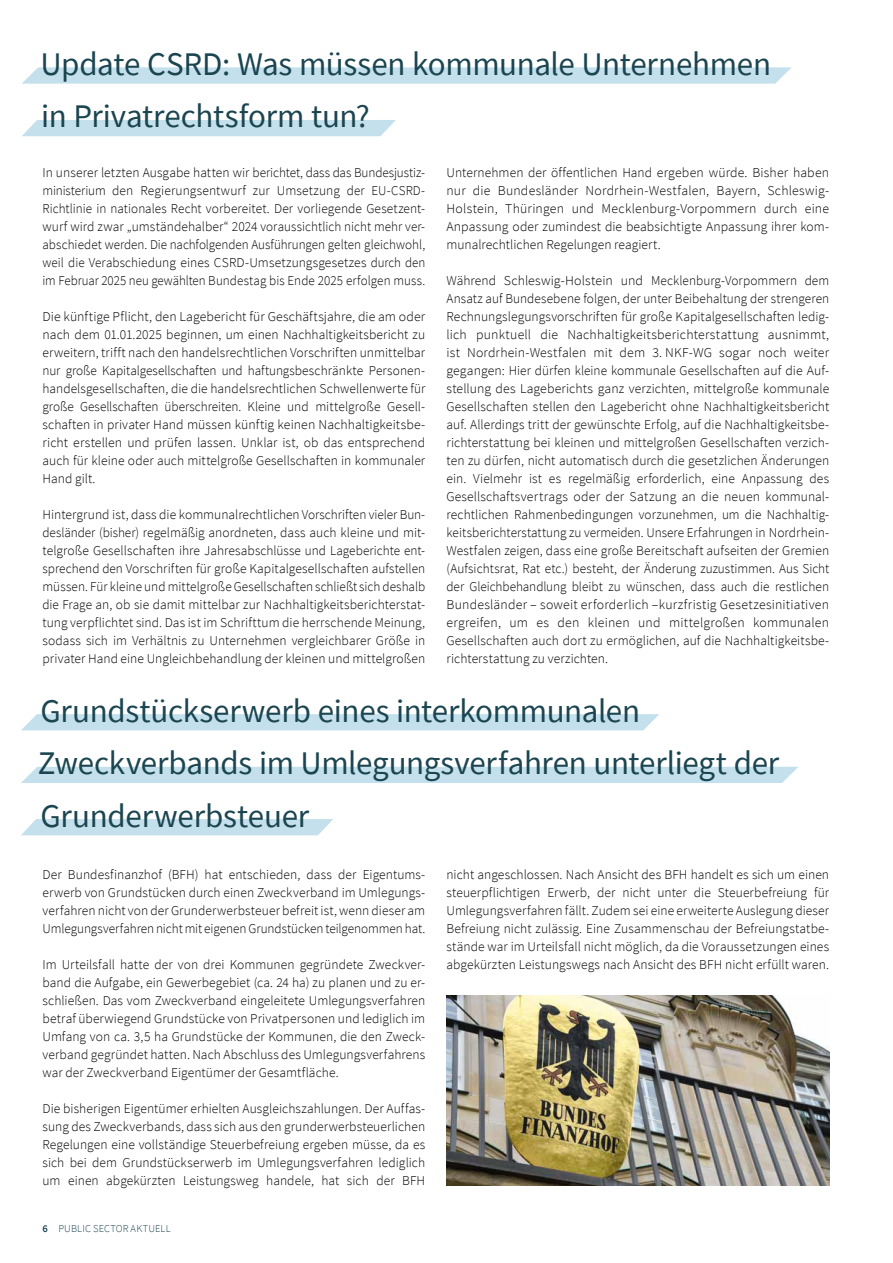
<style>
.page{position:relative;width:893px;height:1263px;background:#fff}
.page>*{position:absolute;margin:0;border:0;box-sizing:border-box;transform-origin:0 0}
.t1{font:33px/52.5px "Source Sans Pro";letter-spacing:-.01em;color:#1b4551}
.t2{font:300 13.5px/18px "Source Sans Pro";letter-spacing:.005em;color:#000;text-align:justify}
.t3{font:300 10.5px "Source Sans Pro";letter-spacing:.015em;color:#1b4551}
.s1{font-weight:600}
</style>
<div class="page">
<div style="left:22px;top:120px;width:374px;height:16px;background:#c3e0ec"></div>
<svg style="left:22px;top:67px;width:770px;height:17px;background:#c6e1ed"></svg>
<div style="left:21px;top:767px;width:777px;height:16px;background:#c3e0ec"></div>
<div style="left:21px;top:819px;width:312px;height:16px;background:#c3e0ec"></div>
<svg style="left:21px;top:714px;width:638px;height:16px;background:#c5e1ec"></svg>
<img style="left:446px;top:995px;width:383px;height:190px">
<h1 class="t1" style="left:40px;top:37px;width:732px">Update CSRD: Was müssen kommunale Unternehmen in Privatrechtsform tun?</h1>
<p class="t2" style="left:43px;top:164px;width:384px">In unserer letzten Ausgabe hatten wir berichtet, dass das Bundesjustiz&shy;ministerium den Regierungsentwurf zur Umsetzung der EU-CSRD-Richtlinie in nationales Recht vorbereitet. Der vorliegende Gesetzent&shy;wurf wird zwar „umständehalber“ 2024 voraussichtlich nicht mehr ver&shy;abschiedet werden. Die nachfolgenden Ausführungen gelten gleichwohl, weil die Verabschiedung eines CSRD-Umsetzungsgesetzes durch den im Februar 2025 neu gewählten Bundestag bis Ende 2025 erfolgen muss.</p>
<p class="t2" style="left:43px;top:308px;width:384px">Die künftige Pflicht, den Lagebericht für Geschäftsjahre, die am oder nach dem 01.01.2025 beginnen, um einen Nachhaltigkeitsbericht zu erweitern, trifft nach den handelsrechtlichen Vorschriften unmittelbar nur große Kapitalgesellschaften und haftungsbeschränkte Personen&shy;handelsgesellschaften, die die handelsrechtlichen Schwellenwerte für große Gesellschaften überschreiten. Kleine und mittelgroße Gesell&shy;schaften in privater Hand müssen künftig keinen Nachhaltigkeitsbe&shy;richt erstellen und prüfen lassen. Unklar ist, ob das entsprechend auch für kleine oder auch mittelgroße Gesellschaften in kommunaler Hand gilt.</p>
<p class="t2" style="left:43px;top:506px;width:384px">Hintergrund ist, dass die kommunalrechtlichen Vorschriften vieler Bun&shy;desländer (bisher) regelmäßig anordneten, dass auch kleine und mit&shy;telgroße Gesellschaften ihre Jahresabschlüsse und Lageberichte ent&shy;sprechend den Vorschriften für große Kapitalgesellschaften aufstellen müssen. Für kleine und mittelgroße Gesellschaften schließt sich deshalb die Frage an, ob sie damit mittelbar zur Nachhaltigkeitsberichterstat&shy;tung verpflichtet sind. Das ist im Schrifttum die herrschende Meinung, sodass sich im Verhältnis zu Unternehmen vergleichbarer Größe in privater Hand eine Ungleichbehandlung der kleinen und mittelgroßen</p>
<p class="t2" style="left:446px;top:164px;width:384px">Unternehmen der öffentlichen Hand ergeben würde. Bisher haben nur die Bundesländer Nordrhein-Westfalen, Bayern, Schleswig-Holstein, Thüringen und Mecklenburg-Vorpommern durch eine Anpassung oder zumindest die beabsichtigte Anpassung ihrer kom&shy;munalrechtlichen Regelungen reagiert.</p>
<p class="t2" style="left:446px;top:272px;width:384px">Während Schleswig-Holstein und Mecklenburg-Vorpommern dem Ansatz auf Bundesebene folgen, der unter Beibehaltung der strengeren Rechnungslegungsvorschriften für große Kapitalgesellschaften ledig&shy;lich punktuell die Nachhaltigkeitsberichterstattung ausnimmt, ist Nordrhein-Westfalen mit dem 3. NKF-WG sogar noch weiter gegangen: Hier dürfen kleine kommunale Gesellschaften auf die Auf&shy;stellung des Lageberichts ganz verzichten, mittelgroße kommunale Gesellschaften stellen den Lagebericht ohne Nachhaltigkeitsbericht auf. Allerdings tritt der gewünschte Erfolg, auf die Nachhaltigkeitsbe&shy;richterstattung bei kleinen und mittelgroßen Gesellschaften verzich&shy;ten zu dürfen, nicht automatisch durch die gesetzlichen Änderungen ein. Vielmehr ist es regelmäßig erforderlich, eine Anpassung des Gesellschaftsvertrags oder der Satzung an die neuen kommunal&shy;rechtlichen Rahmenbedingungen vorzunehmen, um die Nachhaltig&shy;keitsberichterstattung zu vermeiden. Unsere Erfahrungen in Nordrhein-Westfalen zeigen, dass eine große Bereitschaft aufseiten der Gremien (Aufsichtsrat, Rat etc.) besteht, der Änderung zuzustimmen. Aus Sicht der Gleichbehandlung bleibt zu wünschen, dass auch die restlichen Bundesländer – soweit erforderlich –kurzfristig Gesetzesinitiativen ergreifen, um es den kleinen und mittelgroßen kommunalen Gesellschaften auch dort zu ermöglichen, auf die Nachhaltigkeitsbe&shy;richterstattung zu verzichten.</p>
<h1 class="t1" style="left:38px;top:684px;width:743px">Grundstückserwerb eines interkommunalen<br>Zweckverbands im Umlegungsverfahren unterliegt der<br>Grunderwerbsteuer</h1>
<p class="t2" style="left:43px;top:866px;width:384px">Der Bundesfinanzhof (BFH) hat entschieden, dass der Eigentums&shy;erwerb von Grundstücken durch einen Zweckverband im Umlegungs&shy;verfahren nicht von der Grunderwerbsteuer befreit ist, wenn dieser am Umlegungsverfahren nicht mit eigenen Grundstücken teilgenommen hat.</p>
<p class="t2" style="left:43px;top:956px;width:384px">Im Urteilsfall hatte der von drei Kommunen gegründete Zweckver&shy;band die Aufgabe, ein Gewerbegebiet (ca. 24 ha) zu planen und zu er&shy;schließen. Das vom Zweckverband eingeleitete Umlegungsverfahren betraf überwiegend Grundstücke von Privatpersonen und lediglich im Umfang von ca. 3,5 ha Grundstücke der Kommunen, die den Zweck&shy;verband gegründet hatten. Nach Abschluss des Umlegungsverfahrens war der Zweckverband Eigentümer der Gesamtfläche.</p>
<p class="t2" style="left:43px;top:1100px;width:384px">Die bisherigen Eigentümer erhielten Ausgleichszahlungen. Der Auffas&shy;sung des Zweckverbands, dass sich aus den grunderwerbsteuerlichen Regelungen eine vollständige Steuerbefreiung ergeben müsse, da es sich bei dem Grundstückserwerb im Umlegungsverfahren lediglich um einen abgekürzten Leistungsweg handele, hat sich der BFH</p>
<p class="t3" style="left:43px;top:1222px;width:130px"><span class="s1">6</span> PUBLIC SECTOR AKTUELL</p>
<p class="t2" style="left:446px;top:866px;width:384px">nicht angeschlossen. Nach Ansicht des BFH handelt es sich um einen steuerpflichtigen Erwerb, der nicht unter die Steuerbefreiung für Umlegungsverfahren fällt. Zudem sei eine erweiterte Auslegung dieser Befreiung nicht zulässig. Eine Zusammenschau der Befreiungstatbe&shy;stände war im Urteilsfall nicht möglich, da die Voraussetzungen eines abgekürzten Leistungswegs nach Ansicht des BFH nicht erfüllt waren.</p>
</div>
